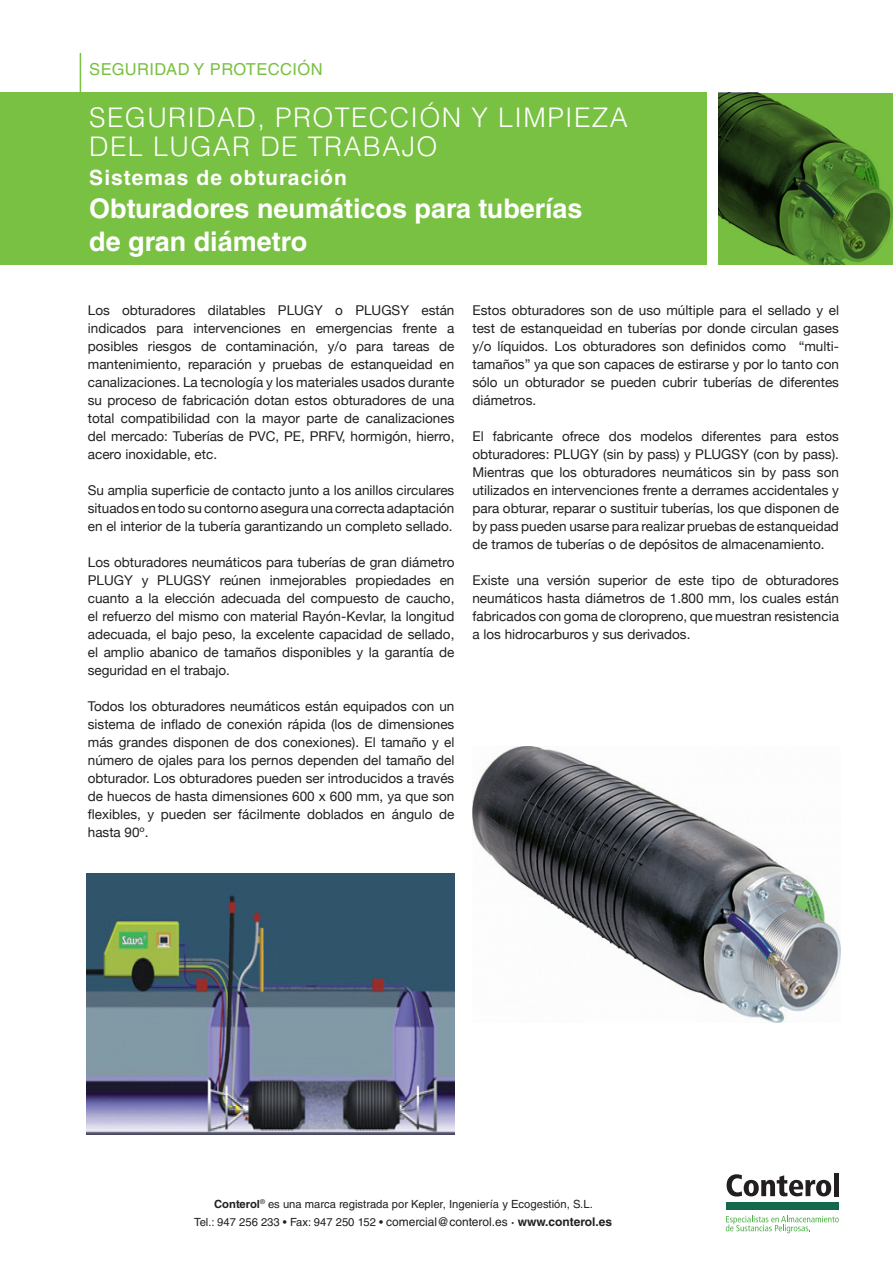
<style>
.page{position:relative;width:893px;height:1263px;background:#fff}
.page>*{position:absolute;margin:0;border:0;box-sizing:border-box;transform-origin:0 0}
.t1{font:700 27px/32.7px "Helvetica LT Std";color:#fff}
.t2{font:300 27px/28.5px "Helvetica LT Std";letter-spacing:.05em;color:#fff}
.t3{font:700 21px "Helvetica LT Std";letter-spacing:.05em;color:#fff}
.t4{font:16.5px "Helvetica LT Std";letter-spacing:.025em;color:#79c142}
.t5{font:13.5px/18px "Helvetica Neue";color:#231f20;text-align:justify}
.t6{font:11.25px/18px "Helvetica LT Std";color:#231f20;text-align:center}
.s1{font-weight:700}
.s2{font-size:12px}
.s3{font-weight:700;font-size:12px}
</style>
<div class="page">
<div style="left:0;top:92px;width:707px;height:173px;background:#79c142"></div>
<hr style="left:80px;top:53px;width:1px;height:41px;background:#79c142">
<svg style="left:727px;top:1174px;width:104px;height:22px"></svg>
<div style="left:834px;top:1173px;width:5px;height:23px;background:#231f20"></div>
<div style="left:726px;top:1202px;width:113px;height:7px;background:#15684b"></div>
<svg style="left:726px;top:1215px;width:113px;height:18px"></svg>
<svg style="left:719px;top:93px;width:174px;height:172px;background:#477428"></svg>
<img style="left:87px;top:874px;width:367px;height:260px">
<img style="left:472px;top:746px;width:368px;height:276px">
<p class="t4" style="left:89px;top:59px;width:235px">SEGURIDAD Y PROTECCIÓN</p>
<h1 class="t2" style="left:89px;top:103px;width:540px">SEGURIDAD, PROTECCIÓN Y LIMPIEZA<br>DEL LUGAR DE TRABAJO</h1>
<h2 class="t3" style="left:89px;top:165px;width:259px">Sistemas de obturación</h2>
<h1 class="t1" style="left:89px;top:192px;width:495px">Obturadores neumáticos para tuberías de gran diámetro</h1>
<p class="t5" style="left:88px;top:300px;width:368px">Los obturadores dilatables PLUGY o PLUGSY están indicados para intervenciones en emergencias frente a posibles riesgos de contaminación, y/o para tareas de mantenimiento, reparación y pruebas de estanqueidad en canalizaciones. La tecnología y los materiales usados durante su proceso de fabricación dotan estos obturadores de una total compatibilidad con la mayor parte de canalizaciones del mercado: Tuberías de PVC, PE, PRFV, hormigón, hierro, acero inoxidable, etc.</p>
<p class="t5" style="left:88px;top:480px;width:368px">Su amplia superficie de contacto junto a los anillos circulares situados en todo su contorno asegura una correcta adaptación en el interior de la tubería garantizando un completo sellado.</p>
<p class="t5" style="left:88px;top:552px;width:368px">Los obturadores neumáticos para tuberías de gran diámetro PLUGY y PLUGSY reúnen inmejorables propiedades en cuanto a la elección adecuada del compuesto de caucho, el refuerzo del mismo con material Rayón-Kevlar, la longitud adecuada, el bajo peso, la excelente capacidad de sellado, el amplio abanico de tamaños disponibles y la garantía de seguridad en el trabajo.</p>
<p class="t5" style="left:88px;top:696px;width:368px">Todos los obturadores neumáticos están equipados con un sistema de inflado de conexión rápida (los de dimensiones más grandes disponen de dos conexiones). El tamaño y el número de ojales para los pernos dependen del tamaño del obturador. Los obturadores pueden ser introducidos a través de huecos de hasta dimensiones 600 x 600 mm, ya que son flexibles, y pueden ser fácilmente doblados en ángulo de hasta 90º.</p>
<p class="t5" style="left:472px;top:300px;width:368px">Estos obturadores son de uso múltiple para el sellado y el test de estanqueidad en tuberías por donde circulan gases y/o líquidos. Los obturadores son definidos como “multi&shy;tamaños” ya que son capaces de estirarse y por lo tanto con sólo un obturador se pueden cubrir tuberías de diferentes diámetros.</p>
<p class="t5" style="left:472px;top:426px;width:368px">El fabricante ofrece dos modelos diferentes para estos obturadores: PLUGY (sin by pass) y PLUGSY (con by pass).<br>Mientras que los obturadores neumáticos sin by pass son utilizados en intervenciones frente a derrames accidentales y para obturar, reparar o sustituir tuberías, los que disponen de by pass pueden usarse para realizar pruebas de estanqueidad de tramos de tuberías o de depósitos de almacenamiento.</p>
<p class="t5" style="left:472px;top:570px;width:368px">Existe una versión superior de este tipo de obturadores neumáticos hasta diámetros de 1.800 mm, los cuales están fabricados con goma de cloropreno, que muestran resistencia a los hidrocarburos y sus derivados.</p>
<p class="t6" style="left:194px;top:1194px;width:419px"><span class="s1">Conterol</span><sup>®</sup> es una marca registrada por Kepler, Ingeniería y Ecogestión, S.L.<br>Tel.: 947 256 233 • Fax: 947 250 152 • <span class="s2">comercial@conterol.es</span> <span class="s3">· www.conterol.es</span></p>
</div>
